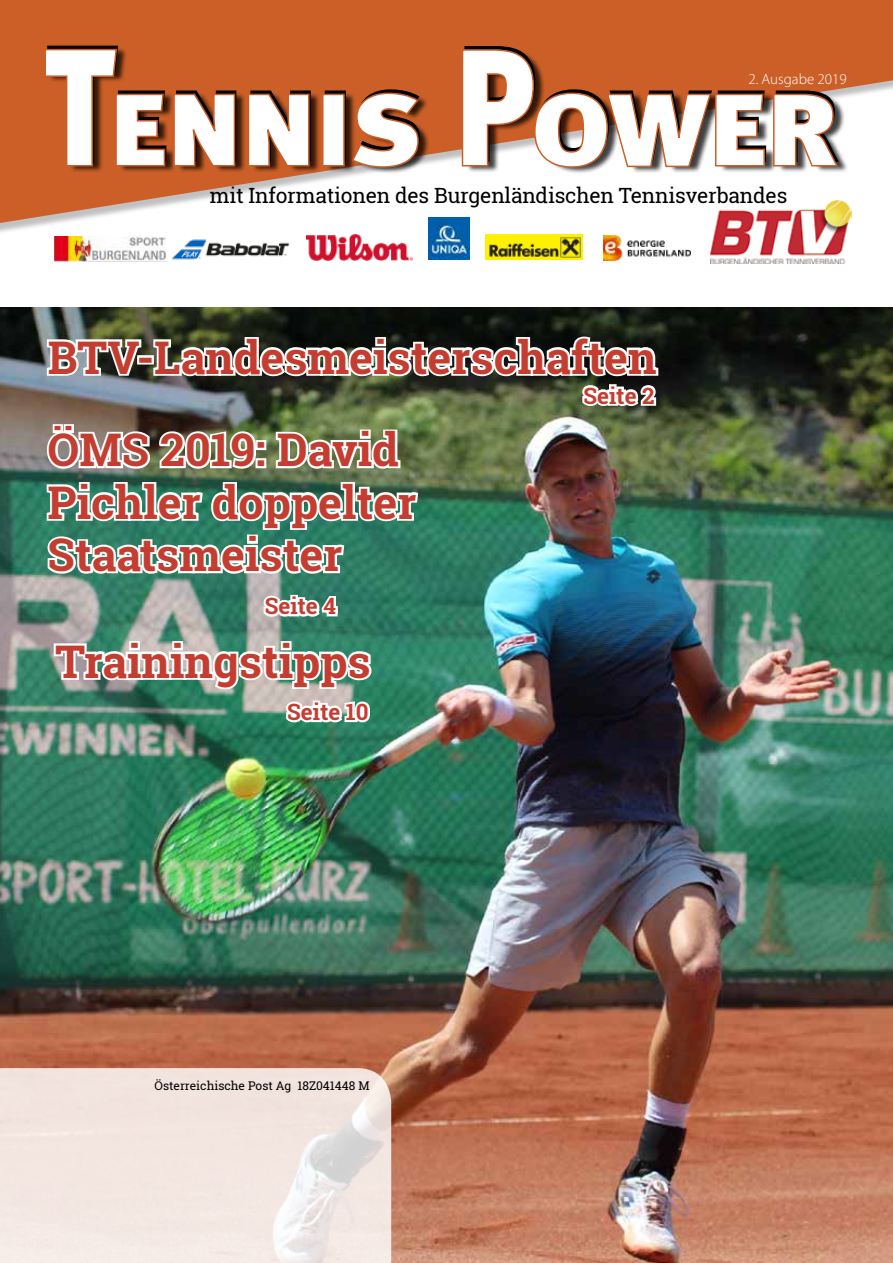
<style>
.page{position:relative;width:893px;height:1263px;background:#fff}
.page>*{position:absolute;margin:0;border:0;box-sizing:border-box;transform-origin:0 0}
.t1{font:700 45px/52.5px "Roboto Slab";color:#c43d31}
.t2{font:700 22.5px "Roboto Slab";color:#c43d31}
.t3{font:21px "Roboto Slab";letter-spacing:-.01em;color:#000}
.t4{font:300 15px "Myriad Pro";color:#fff}
.t5{font:12px "Roboto Slab";color:#000}
</style>
<div class="page">
<img style="left:0;top:307px;width:893px;height:956px">
<svg style="left:0;top:0;width:893px;height:223px;fill:#cb5f27"></svg>
<div style="left:49px;top:47px;width:800px;height:127px;background:#000;opacity:.75"></div>
<svg style="left:44px;top:48px;width:795px;height:120px"></svg>
<img style="left:54px;top:236px;width:112px;height:25px">
<img style="left:172px;top:239px;width:117px;height:21px">
<img style="left:306px;top:235px;width:107px;height:25px">
<img style="left:428px;top:218px;width:42px;height:41px">
<img style="left:486px;top:234px;width:96px;height:25px">
<img style="left:603px;top:235px;width:87px;height:25px">
<img style="left:711px;top:200px;width:141px;height:64px">
<svg style="left:0;top:1068px;width:391px;height:195px;background:#f1e5e1"></svg>
<svg style="left:45px;top:336px;width:99px;height:42px"></svg>
<div style="left:137px;top:355px;width:17px;height:9px;border:4px solid #fff"></div>
<svg style="left:151px;top:334px;width:509px;height:76px"></svg>
<svg style="left:44px;top:422px;width:359px;height:50px"></svg>
<svg style="left:44px;top:480px;width:377px;height:97px"></svg>
<svg style="left:260px;top:586px;width:80px;height:34px"></svg>
<svg style="left:52px;top:639px;width:323px;height:53px"></svg>
<svg style="left:283px;top:698px;width:91px;height:28px"></svg>
<p class="t4" style="left:748px;top:70px;width:100px">2. Ausgabe 2019</p>
<p class="t3" style="left:210px;top:181px;width:579px">mit Informationen des Burgenländischen Tennisverbandes</p>
<p class="t1" style="left:48px;top:330px;width:610px">BTV-Landesmeisterschaften</p>
<p class="t2" style="left:583px;top:380px;width:73px">Seite 2</p>
<p class="t1" style="left:48px;top:423px;width:370px">ÖMS 2019: David<br>Pichler doppelter<br>Staatsmeister</p>
<p class="t2" style="left:265px;top:591px;width:73px">Seite 4</p>
<p class="t1" style="left:55px;top:634px;width:317px">Trainingstipps</p>
<p class="t2" style="left:287px;top:696px;width:83px">Seite 10</p>
<p class="t5" style="left:155px;top:1077px;width:216px">Österreichische Post Ag 18Z041448 M</p>
</div>
